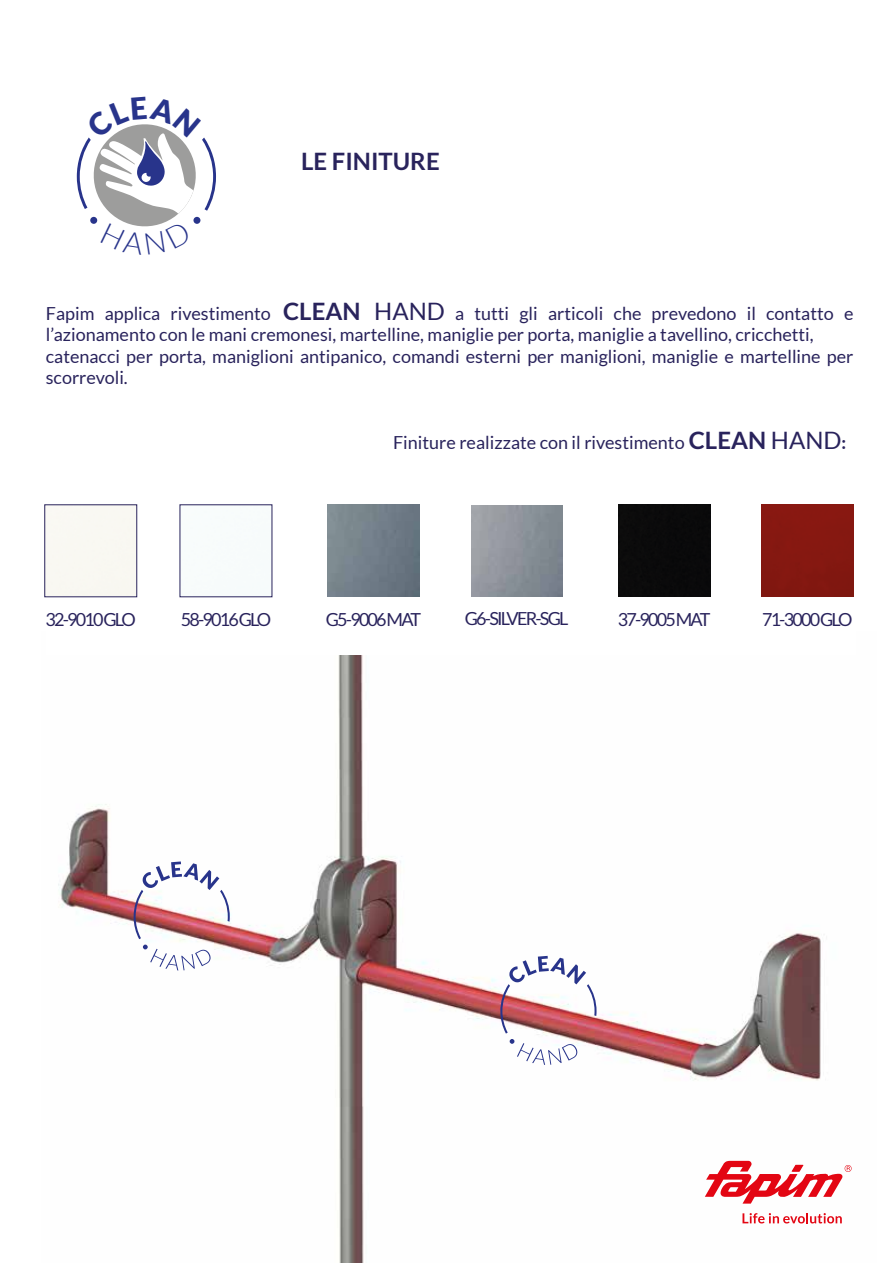
<style>
.page{position:relative;width:893px;height:1263px;background:#fff}
.page>*{position:absolute;margin:0;border:0;box-sizing:border-box;transform-origin:0 0}
.t1{font:700 24px "Lato";color:#29235c}
.t2{font:18px/21.6px "Lato";color:#29235c}
.t3{font:18px "Lato";letter-spacing:-.1em;color:#29235c}
.s1{font-weight:700;font-size:24px}
.s2{font-size:24px}
.s3{font-weight:700}
</style>
<div class="page">
<img style="left:58px;top:655px;width:763px;height:608px">
<svg style="left:134px;top:861px;width:96px;height:109px"></svg>
<svg style="left:510px;top:1039px;width:67px;height:26px"></svg>
<img style="left:500px;top:956px;width:97px;height:77px">
<img style="left:328px;top:505px;width:92px;height:92px">
<div style="left:618px;top:505px;width:92px;height:92px;background:#0a0a0b"></div>
<div style="left:761px;top:505px;width:92px;height:92px;background:#851811"></div>
<svg style="left:705px;top:1161px;width:147px;height:77px"></svg>
<svg style="left:77px;top:124px;width:139px;height:103px"></svg>
<h1 class="t1" style="left:301px;top:147px;width:140px">LE FINITURE</h1>
<p class="t2" style="left:46px;top:302px;width:809px">Fapim applica rivestimento <span class="s1">CLEAN</span> <span class="s2">HAND</span> a tutti gli articoli che prevedono il contatto e l’azionamento con le mani cremonesi, martelline, maniglie per porta, maniglie a tavellino, cricchetti, catenacci per porta, maniglioni antipanico, comandi esterni per maniglioni, maniglie e martelline per scorrevoli.</p>
<p class="t2" style="left:393px;top:432px;width:455px">Finiture realizzate con il rivestimento <span class="s1">CLEAN</span> <span class="s2">HAND</span><span class="s3">:</span></p>
<p class="t3" style="left:46px;top:609px;width:92px">32-9010 GLO</p>
<p class="t3" style="left:181px;top:609px;width:92px">58-9016 GLO</p>
<p class="t3" style="left:326px;top:609px;width:97px">G5-9006 MAT</p>
<p class="t3" style="left:465px;top:608px;width:105px">G6-SILVER-SGL</p>
<p class="t3" style="left:618px;top:609px;width:94px">37-9005 MAT</p>
<p class="t3" style="left:762px;top:609px;width:92px">71-3000 GLO</p>
</div>
